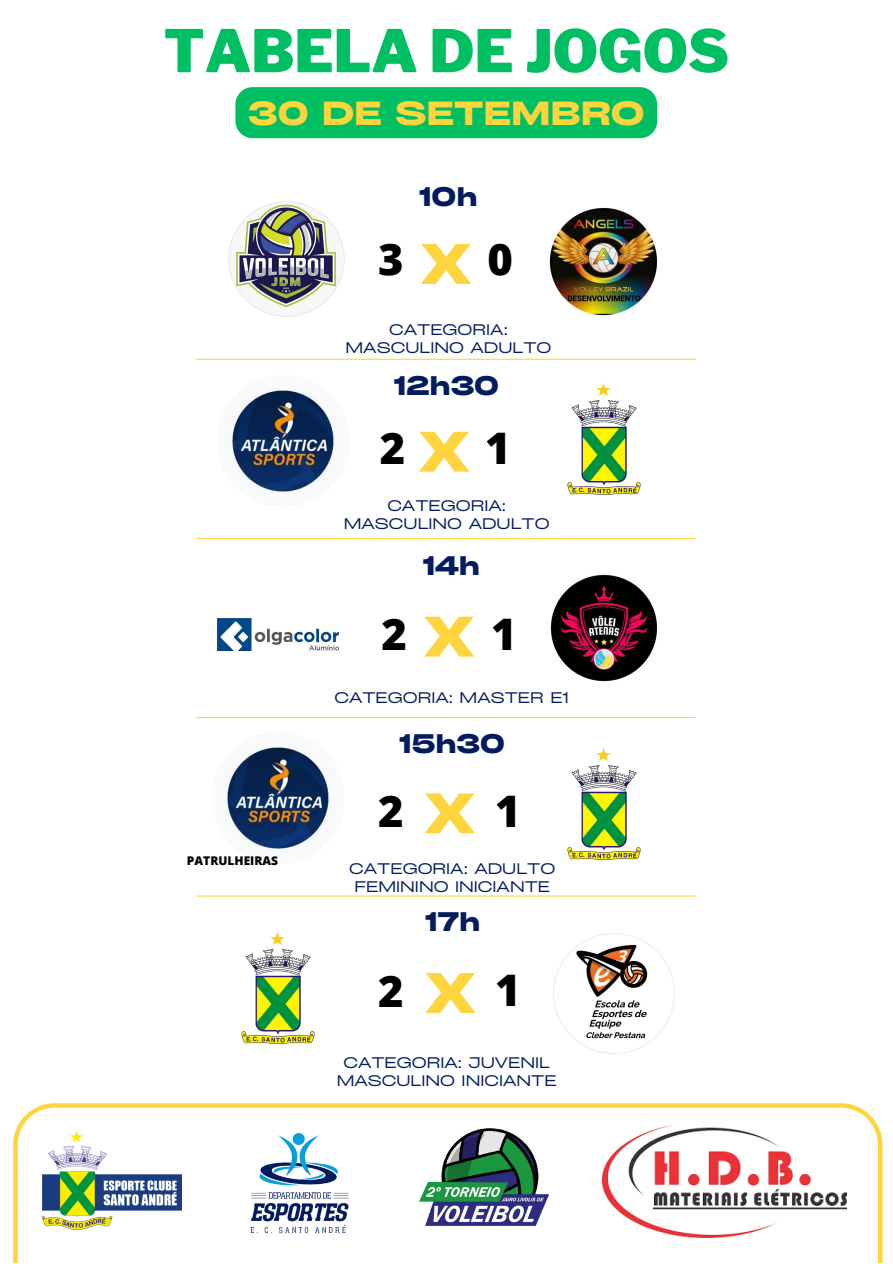
<style>
.page{position:relative;width:893px;height:1264px;background:#fff}
.page>*{position:absolute;margin:0;border:0;box-sizing:border-box;transform-origin:0 0}
.t1{font:900 58.35px "Libre Franklin";color:#00bf63}
.t2{font:700 54.6px "Cy Grotesk Grand";color:#ffd43d}
.t3{font:800 43.5px "Open Sans";color:#000}
.t4{font:700 31.95px "Cy Grotesk Grand";color:#ffd43d}
.t5{font:700 25.8px "Cy Grotesk Grand";color:#021c5f}
.t6{font:14.7px/18.3px "Cy Grotesk Grand";color:#021c5f;text-align:center}
.t7{font:800 12px "Open Sans";color:#000}
</style>
<div class="page">
<hr style="left:197px;top:359px;width:498px;height:1px;background:#ffd43d">
<hr style="left:197px;top:538px;width:498px;height:1px;background:#ffd43d">
<hr style="left:197px;top:717px;width:498px;height:1px;background:#ffd43d">
<hr style="left:197px;top:895px;width:498px;height:1px;background:#ffd43d">
<svg style="left:13px;top:1103px;width:869px;height:159px"></svg>
<div style="left:235px;top:87px;width:422px;height:51px;background:#00bf63;border-radius:17px"></div>
<img style="left:228px;top:201px;width:117px;height:116px">
<img style="left:549px;top:208px;width:109px;height:108px">
<img style="left:231px;top:389px;width:105px;height:104px">
<img style="left:567px;top:383px;width:73px;height:113px">
<img style="left:218px;top:618px;width:120px;height:32px">
<img style="left:550px;top:574px;width:108px;height:108px">
<img style="left:226px;top:746px;width:105px;height:104px">
<img style="left:567px;top:748px;width:73px;height:113px">
<img style="left:242px;top:932px;width:73px;height:113px">
<img style="left:553px;top:933px;width:122px;height:121px">
<img style="left:42px;top:1126px;width:140px;height:108px">
<img style="left:229px;top:1111px;width:139px;height:139px">
<img style="left:415px;top:1127px;width:140px;height:107px">
<img style="left:602px;top:1124px;width:244px;height:113px">
<p class="t1" style="left:164px;top:16px;width:567px">TABELA DE JOGOS</p>
<p class="t4" style="left:248px;top:93px;width:397px">30 DE SETEMBRO</p>
<p class="t3" style="left:378px;top:229px;width:27px">3</p>
<p class="t5" style="left:419px;top:180px;width:60px">10h</p>
<p class="t2" style="left:421px;top:229px;width:51px">X</p>
<p class="t3" style="left:487px;top:229px;width:27px">0</p>
<p class="t6" style="left:345px;top:319px;width:207px">CATEGORIA:<br>MASCULINO ADULTO</p>
<p class="t5" style="left:394px;top:369px;width:106px">12h30</p>
<p class="t3" style="left:380px;top:418px;width:27px">2</p>
<p class="t2" style="left:419px;top:417px;width:51px">X</p>
<p class="t3" style="left:485px;top:418px;width:27px">1</p>
<p class="t6" style="left:344px;top:496px;width:207px">CATEGORIA:<br>MASCULINO ADULTO</p>
<p class="t3" style="left:381px;top:603px;width:27px">2</p>
<p class="t5" style="left:423px;top:548px;width:58px">14h</p>
<p class="t2" style="left:424px;top:602px;width:51px">X</p>
<p class="t3" style="left:491px;top:603px;width:27px">1</p>
<p class="t6" style="left:334px;top:688px;width:236px">CATEGORIA: MASTER E1</p>
<p class="t5" style="left:399px;top:727px;width:107px">15h30</p>
<p class="t7" style="left:187px;top:852px;width:93px">PATRULHEIRAS</p>
<p class="t3" style="left:378px;top:780px;width:27px">2</p>
<p class="t2" style="left:425px;top:778px;width:51px">X</p>
<p class="t3" style="left:495px;top:780px;width:27px">1</p>
<p class="t6" style="left:349px;top:859px;width:208px">CATEGORIA: ADULTO<br>FEMININO INICIANTE</p>
<p class="t3" style="left:378px;top:960px;width:27px">2</p>
<p class="t5" style="left:425px;top:905px;width:56px">17h</p>
<p class="t2" style="left:425px;top:958px;width:51px">X</p>
<p class="t3" style="left:495px;top:959px;width:27px">1</p>
<p class="t6" style="left:336px;top:1053px;width:221px">CATEGORIA: JUVENIL<br>MASCULINO INICIANTE</p>
</div>
